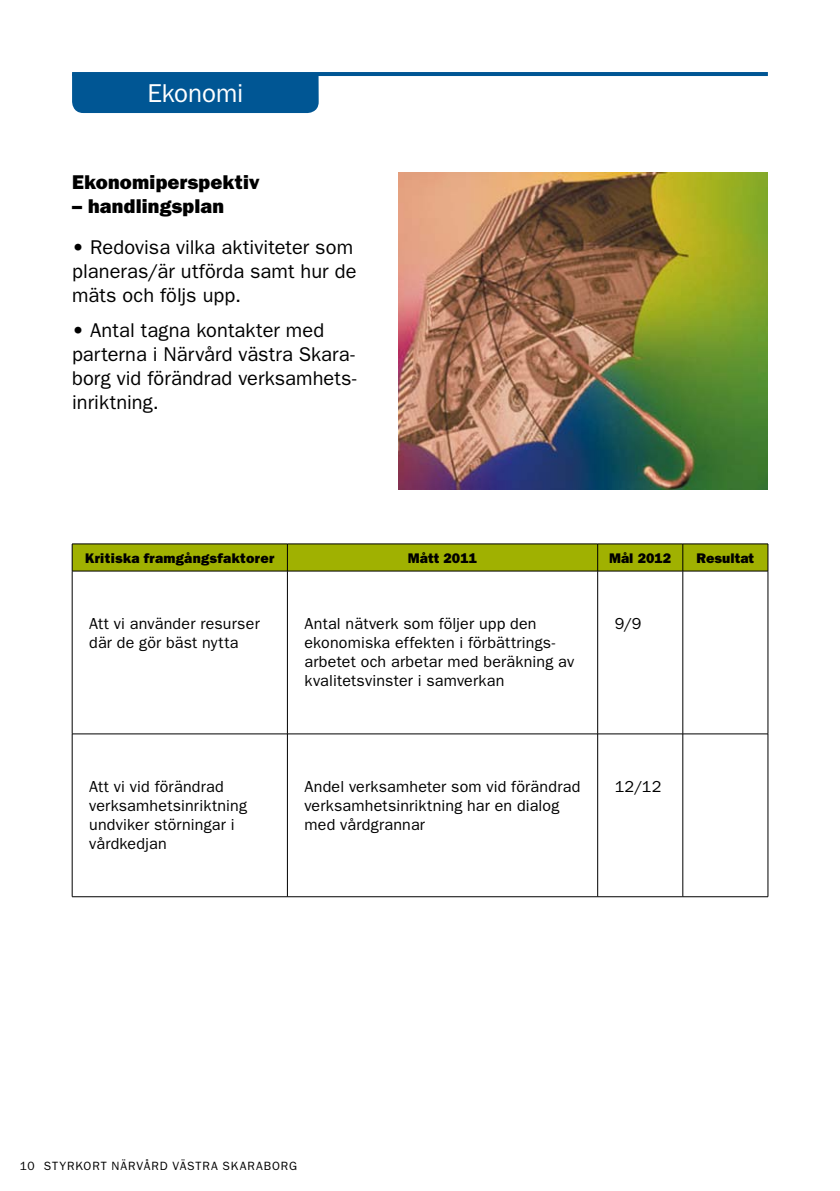
<style>
.page{position:relative;width:840px;height:1191px;background:#fff}
.page>*{position:absolute;margin:0;border:0;box-sizing:border-box;transform-origin:0 0}
.t1{font:26px "Franklin Gothic";letter-spacing:-.005em;color:#fff}
.t2{font:20px/24px "Franklin Gothic";letter-spacing:.005em;color:#000}
.t3{font:800 20px "Franklin Gothic";letter-spacing:.01em;color:#000}
.t4{font:16px/19.2px "Franklin Gothic";letter-spacing:.015em;color:#000}
.t5{font:800 14px "Franklin Gothic";letter-spacing:.01em;color:#000}
.t6{font:12px "Franklin Gothic";letter-spacing:.075em;color:#000}
</style>
<div class="page">
<div style="left:72px;top:76px;width:246px;height:37px;background:#005694"></div>
<hr style="left:72px;top:72px;width:695px;height:4px;background:#005694">
<hr style="left:72px;top:543px;width:215px;height:1px;background:#000">
<hr style="left:287px;top:543px;width:310px;height:1px;background:#000">
<hr style="left:597px;top:543px;width:85px;height:1px;background:#000">
<hr style="left:682px;top:543px;width:85px;height:1px;background:#000">
<svg style="left:72px;top:544px;width:696px;height:27px"></svg>
<hr style="left:72px;top:571px;width:215px;height:1px;background:#000">
<hr style="left:72px;top:571px;width:1px;height:163px;background:#000">
<hr style="left:287px;top:571px;width:310px;height:1px;background:#000">
<hr style="left:287px;top:571px;width:1px;height:163px;background:#000">
<hr style="left:597px;top:571px;width:85px;height:1px;background:#000">
<hr style="left:597px;top:571px;width:1px;height:163px;background:#000">
<hr style="left:682px;top:571px;width:85px;height:1px;background:#000">
<hr style="left:682px;top:571px;width:1px;height:163px;background:#000">
<hr style="left:767px;top:571px;width:1px;height:163px;background:#000">
<hr style="left:72px;top:733px;width:215px;height:1px;background:#000">
<hr style="left:72px;top:734px;width:1px;height:162px;background:#000">
<hr style="left:287px;top:733px;width:310px;height:1px;background:#000">
<hr style="left:287px;top:734px;width:1px;height:162px;background:#000">
<hr style="left:597px;top:733px;width:85px;height:1px;background:#000">
<hr style="left:597px;top:734px;width:1px;height:162px;background:#000">
<hr style="left:682px;top:733px;width:85px;height:1px;background:#000">
<hr style="left:682px;top:734px;width:1px;height:162px;background:#000">
<hr style="left:767px;top:734px;width:1px;height:162px;background:#000">
<hr style="left:72px;top:896px;width:215px;height:1px;background:#000">
<hr style="left:287px;top:896px;width:310px;height:1px;background:#000">
<hr style="left:597px;top:896px;width:85px;height:1px;background:#000">
<hr style="left:682px;top:896px;width:85px;height:1px;background:#000">
<img style="left:399px;top:173px;width:368px;height:316px">
<h1 class="t1" style="left:147px;top:78px;width:97px">Ekonomi</h1>
<p class="t3" style="left:72px;top:170px;width:189px">Ekonomiperspektiv</p>
<p class="t3" style="left:72px;top:194px;width:153px">– handlingsplan</p>
<p class="t2" style="left:72px;top:235px;width:286px">• Redovisa vilka aktiviteter som planeras/är utförda samt hur de mäts och följs upp.</p>
<p class="t2" style="left:72px;top:318px;width:286px">• Antal tagna kontakter med parterna i Närvård västra Skara&shy;borg vid förändrad verksamhets&shy;inriktning.</p>
<p class="t5" style="left:85px;top:550px;width:191px">Kritiska framgångsfaktorer</p>
<p class="t5" style="left:407px;top:550px;width:71px">Mått 2011</p>
<p class="t5" style="left:608px;top:550px;width:64px">Mål 2012</p>
<p class="t5" style="left:696px;top:550px;width:59px">Resultat</p>
<p class="t4" style="left:89px;top:613px;width:172px">Att vi använder resurser där de gör bäst nytta</p>
<p class="t4" style="left:304px;top:613px;width:271px">Antal nätverk som följer upp den ekonomiska effekten i förbättrings&shy;arbetet och arbetar med beräkning av kvalitetsvinster i samverkan</p>
<p class="t4" style="left:614px;top:613px;width:28px">9/9</p>
<p class="t4" style="left:89px;top:776px;width:159px">Att vi vid förändrad verksamhetsinriktning undviker störningar i vårdkedjan</p>
<p class="t4" style="left:304px;top:776px;width:277px">Andel verksamheter som vid förändrad verksamhetsinriktning har en dialog med vårdgrannar</p>
<p class="t4" style="left:614px;top:776px;width:48px">12/12</p>
<p class="t6" style="left:20px;top:1158px;width:279px">10 STYRKORT NÄRVÅRD VÄSTRA SKARABORG</p>
</div>
